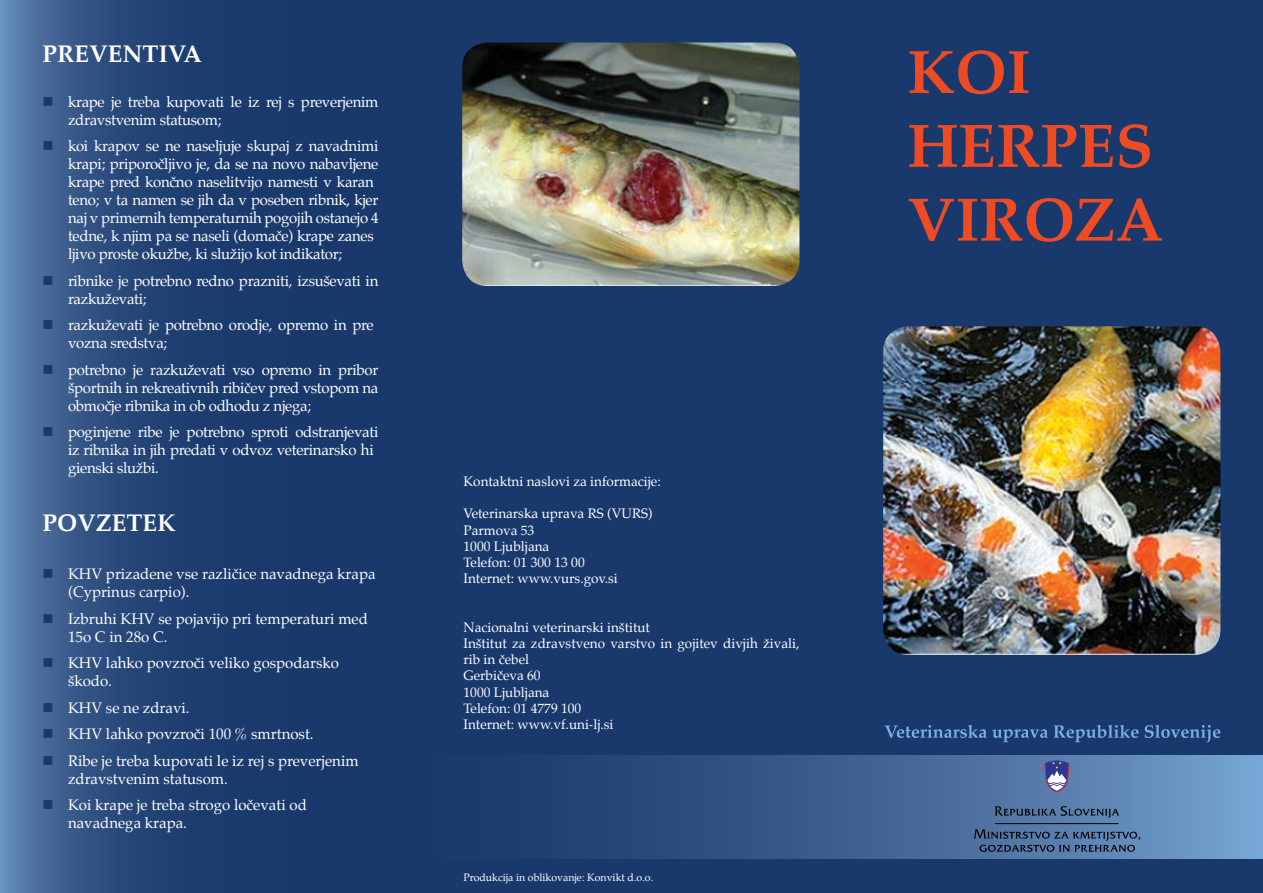
<style>
.page{position:relative;width:1263px;height:893px;background:#fff}
.page>*{position:absolute;margin:0;border:0;box-sizing:border-box;transform-origin:0 0}
.t1{font:700 61.5px/73.8px "Palatino CE";color:#ee4a24}
.t2{font:700 24px "Palatino CE";color:#fff}
.t3{font:15px/18px "Palatino CE";letter-spacing:-.02em;color:#fff}
.t4{font:15px/18px "Palatino CE";color:#fff}
.t5{font:13.5px/16.2px "Palatino CE";color:#fff}
.t6{font:10.5px "Palatino CE";color:#fff}
.s1{color:#19396d}
</style>
<div class="page">
<div style="left:425px;top:0;width:838px;height:893px;background:#19396d"></div>
<svg style="left:0;top:0;width:425px;height:893px;background:#264779"></svg>
<div style="left:425px;top:755px;width:838px;height:104px;background:linear-gradient(to right,#112d61,#719bc8)"></div>
<svg style="left:995px;top:806px;width:124px;height:12px"></svg>
<svg style="left:974px;top:829px;width:166px;height:23px;background:#466489"></svg>
<hr style="left:995px;top:823px;width:124px;height:1px;background:#000">
<svg style="left:1044px;top:760px;width:25px;height:33px"></svg>
<img style="left:462px;top:43px;width:337px;height:243px;border-radius:26px">
<img style="left:883px;top:326px;width:337px;height:329px;border-radius:26px">
<svg style="left:884px;top:725px;width:336px;height:17px"></svg>
<h1 class="t2" style="left:43px;top:39px;width:161px">PREVENTIVA</h1>
<p class="t3" style="left:68px;top:94px;width:312px;text-indent:-26px"><span class="s1">■</span> krape je treba kupovati le iz rej s preverjenim zdravstvenim statusom;</p>
<p class="t3" style="left:68px;top:138px;width:312px;text-indent:-26px"><span class="s1">■</span> koi krapov se ne naseljuje skupaj z navadnimi krapi; priporočljivo je, da se na novo nabavljene krape pred končno naselitvijo namesti v karan teno; v ta namen se jih da v poseben ribnik, kjer naj v primernih temperaturnih pogojih ostanejo 4 tedne, k njim pa se naseli (domače) krape zanes ljivo proste okužbe, ki služijo kot indikator;</p>
<p class="t3" style="left:68px;top:273px;width:312px;text-indent:-26px"><span class="s1">■</span> ribnike je potrebno redno prazniti, izsuševati in razkuževati;</p>
<p class="t3" style="left:68px;top:317px;width:307px;text-indent:-26px"><span class="s1">■</span> razkuževati je potrebno orodje, opremo in pre vozna sredstva;</p>
<p class="t3" style="left:68px;top:362px;width:312px;text-align:justify;text-indent:-26px"><span class="s1">■</span> potrebno je razkuževati vso opremo in pribor športnih in rekreativnih ribičev pred vstopom na območje ribnika in ob odhodu z njega;</p>
<p class="t3" style="left:68px;top:424px;width:312px;text-indent:-26px"><span class="s1">■</span> poginjene ribe je potrebno sproti odstranjevati iz ribnika in jih predati v odvoz veterinarsko hi gienski službi.</p>
<h2 class="t2" style="left:43px;top:508px;width:135px">POVZETEK</h2>
<p class="t4" style="left:68px;top:566px;width:309px;text-indent:-26px"><span class="s1">■</span> KHV prizadene vse različice navadnega krapa (Cyprinus carpio).</p>
<p class="t4" style="left:68px;top:611px;width:301px;text-indent:-26px"><span class="s1">■</span> Izbruhi KHV se pojavijo pri temperaturi med<br>15o C in 28o C.</p>
<p class="t4" style="left:68px;top:655px;width:272px;text-indent:-26px"><span class="s1">■</span> KHV lahko povzroči veliko gospodarsko škodo.</p>
<p class="t4" style="left:43px;top:700px;width:149px"><span class="s1">■</span> KHV se ne zdravi.</p>
<p class="t4" style="left:43px;top:726px;width:273px"><span class="s1">■</span> KHV lahko povzroči 100 % smrtnost.</p>
<p class="t4" style="left:68px;top:753px;width:292px;text-indent:-26px"><span class="s1">■</span> Ribe je treba kupovati le iz rej s preverjenim zdravstvenim statusom.</p>
<p class="t4" style="left:68px;top:797px;width:240px;text-indent:-26px"><span class="s1">■</span> Koi krape je treba strogo ločevati od navadnega krapa.</p>
<p class="t5" style="left:463px;top:474px;width:199px">Kontaktni naslovi za informacije:</p>
<p class="t5" style="left:463px;top:507px;width:191px">Veterinarska uprava RS (VURS)<br>Parmova 53<br>1000 Ljubljana<br>Telefon: 01 300 13 00<br>Internet: www.vurs.gov.si</p>
<p class="t5" style="left:463px;top:620px;width:337px">Nacionalni veterinarski inštitut<br>Inštitut za zdravstveno varstvo in gojitev divjih živali, rib in čebel<br>Gerbičeva 60<br>1000 Ljubljana<br>Telefon: 01 4779 100<br>Internet: www.vf.uni-lj.si</p>
<p class="t6" style="left:463px;top:871px;width:191px">Produkcija in oblikovanje: Konvikt d.o.o.</p>
<h1 class="t1" style="left:907px;top:41px;width:258px">KOI<br>HERPES<br>VIROZA</h1>
</div>
